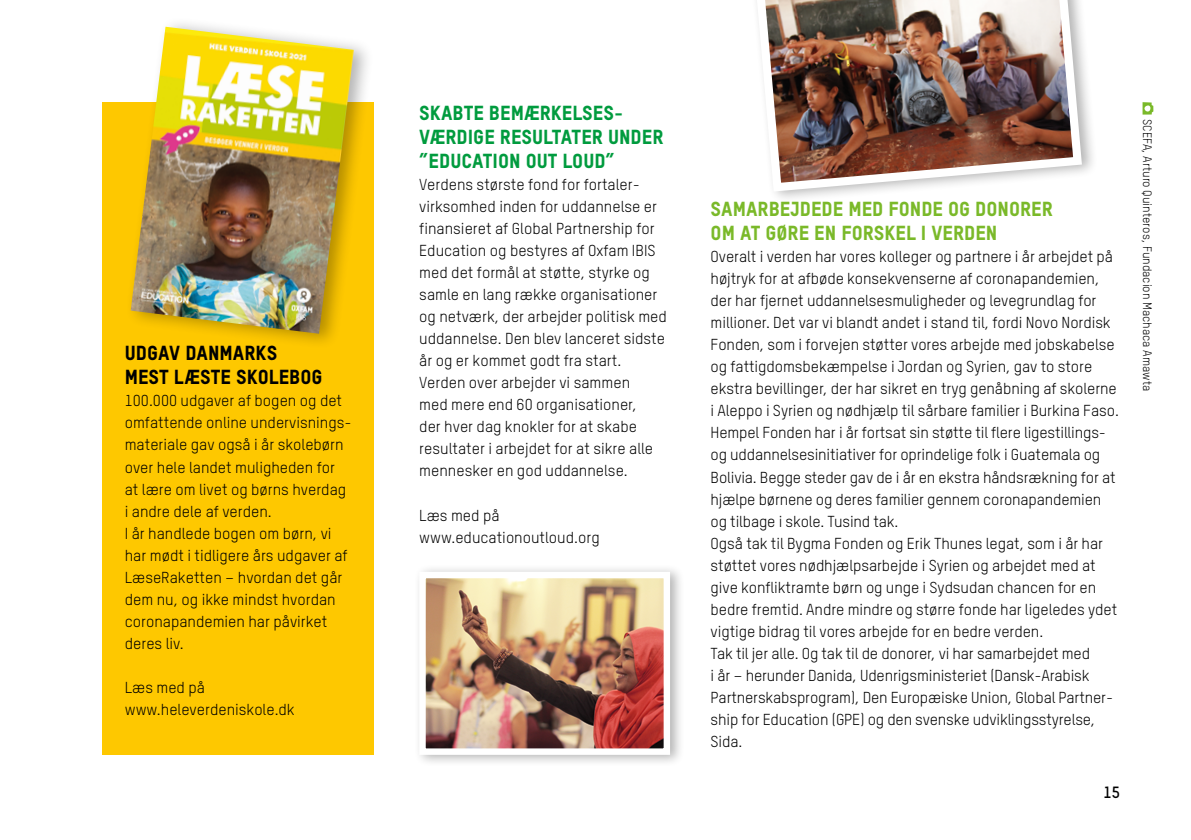
<style>
.page{position:relative;width:1191px;height:840px;background:#fff}
.page>*{position:absolute;margin:0;border:0;box-sizing:border-box;transform-origin:0 0}
.t1{font:20px/24px "Oxfam TSTARPRO Headline";color:#009b3e}
.t2{font:20px/24px "Oxfam TSTARPRO Headline";color:#7ab929}
.t3{font:20px/24px "Oxfam TSTARPRO Headline";color:#000}
.t4{font:700 16px "Oxfam TSTARPRO";color:#000}
.t5{font:15.6px/22px "Oxfam TSTARPRO";letter-spacing:-.005em;color:#000}
.t6{font:12px "Oxfam TSTARPRO";color:#000}
</style>
<div class="page">
<div style="left:102px;top:102px;width:272px;height:652px;background:#fec800"></div>
<div style="left:124px;top:16px;width:250px;height:334px;background:#000;opacity:.3"></div>
<img style="left:131px;top:27px;width:223px;height:306px">
<div style="left:750px;top:0;width:348px;height:204px;background:#000;opacity:.3"></div>
<img style="left:751px;top:0;width:335px;height:196px">
<div style="left:413px;top:562px;width:272px;height:204px;background:#000;opacity:.3"></div>
<img style="left:426px;top:578px;width:237px;height:169px">
<div style="left:419px;top:571px;width:251px;height:183px;border:6px solid #fff"></div>
<svg style="left:1142px;top:102px;width:11px;height:12px"></svg>
<p class="t3" style="left:125px;top:339px;width:199px">UDGAV DANMARKS<br>MEST LÆSTE SKOLEBOG</p>
<p class="t5" style="left:125px;top:388px;width:228px">100.000 udgaver af bogen og det omfattende online undervisnings&shy;materiale gav også i år skolebørn over hele landet muligheden for at lære om livet og børns hverdag i andre dele af verden.<br>I år handlede bogen om børn, vi har mødt i tidligere års udgaver af<br>LæseRaketten – hvordan det går dem nu, og ikke mindst hvordan coronapandemien har påvirket deres liv.</p>
<p class="t5" style="left:125px;top:674px;width:171px">Læs med på www.heleverdeniskole.dk</p>
<p class="t1" style="left:419px;top:99px;width:246px">SKABTE BEMÆRKELSES-<br>VÆRDIGE RESULTATER UNDER ”EDUCATION OUT LOUD”</p>
<p class="t5" style="left:419px;top:172px;width:249px">Verdens største fond for fortaler&shy;virksomhed inden for uddannelse er finansieret af Global Partnership for Education og bestyres af Oxfam IBIS med det formål at støtte, styrke og samle en lang række organisationer og netværk, der arbejder politisk med uddannelse. Den blev lanceret sidste år og er kommet godt fra start.<br>Verden over arbejder vi sammen<br>med mere end 60 organisationer,<br>der hver dag knokler for at skabe resultater i arbejdet for at sikre alle mennesker en god uddannelse.</p>
<p class="t5" style="left:419px;top:502px;width:182px">Læs med på www.educationoutloud.org</p>
<p class="t2" style="left:710px;top:195px;width:344px">SAMARBEJDEDE MED FONDE OG DONORER<br>OM AT GØRE EN FORSKEL I VERDEN</p>
<p class="t5" style="left:710px;top:244px;width:410px">Overalt i verden har vores kolleger og partnere i år arbejdet på højtryk for at afbøde konsekvenserne af coronapandemien, der har fjernet uddannelsesmuligheder og levegrundlag for millioner. Det var vi blandt andet i stand til, fordi Novo Nordisk Fonden, som i forvejen støtter vores arbejde med jobskabelse og fattigdomsbekæmpelse i Jordan og Syrien, gav to store ekstra bevillinger, der har sikret en tryg genåbning af skolerne i Aleppo i Syrien og nødhjælp til sårbare familier i Burkina Faso.<br>Hempel Fonden har i år fortsat sin støtte til flere ligestillings&shy;og uddannelsesinitiativer for oprindelige folk i Guatemala og Bolivia. Begge steder gav de i år en ekstra håndsrækning for at hjælpe børnene og deres familier gennem coronapandemien og tilbage i skole. Tusind tak.<br>Også tak til Bygma Fonden og Erik Thunes legat, som i år har støttet vores nødhjælpsarbejde i Syrien og arbejdet med at give konfliktramte børn og unge i Sydsudan chancen for en bedre fremtid. Andre mindre og større fonde har ligeledes ydet vigtige bidrag til vores arbejde for en bedre verden.<br>Tak til jer alle. Og tak til de donorer, vi har samarbejdet med<br>i år – herunder Danida, Udenrigsministeriet (Dansk-Arabisk Partnerskabsprogram), Den Europæiske Union, Global Partner&shy;ship for Education (GPE) og den svenske udviklingsstyrelse, Sida.</p>
<p class="t4" style="left:1103px;top:780px;width:18px">15</p>
<p class="t6" style="left:1156px;top:119px;width:273px;rotate:90deg">SCEFA, Arturo Quinteros, Fundacion Machaca Amawta</p>
</div>
